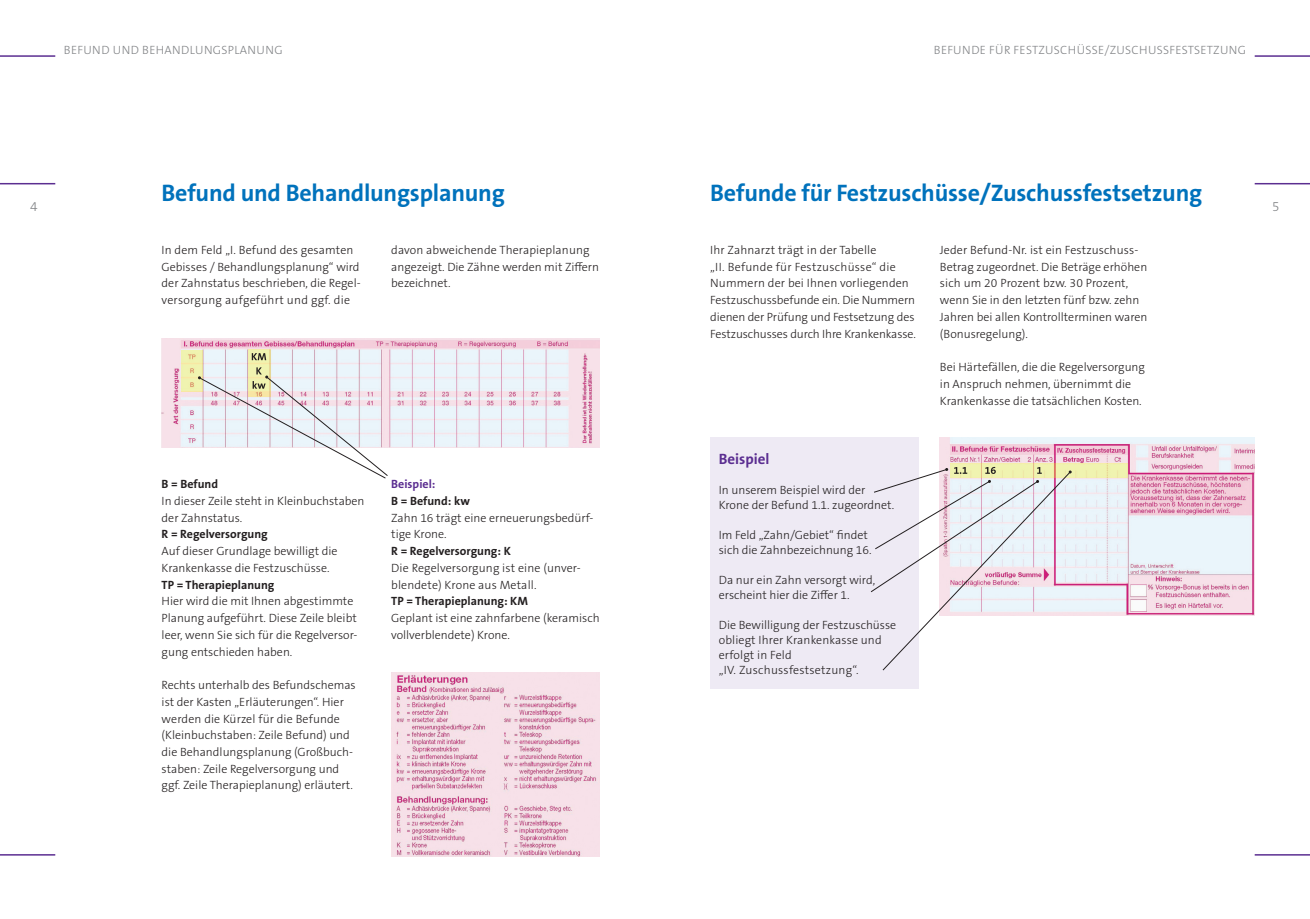
<style>
.page{position:relative;width:1310px;height:919px;background:#fff}
.page>*{position:absolute;margin:0;border:0;box-sizing:border-box;transform-origin:0 0}
.t1{font:700 24px "The Sans B7";letter-spacing:-.01em;color:#0072bc}
.t2{font:700 15px "The Sans B Plus W7";color:#5b2e91}
.t3{font:300 13.5px "The Sans B Plus W3";color:#808285}
.t4{font:300 12px/16.8px "The Sans B Plus W3";color:#231f20}
.t5{font:700 12px "The Sans B Plus W7";color:#231f20}
.t6{font:300 12px "The Sans B Plus W3";letter-spacing:.025em;color:#808285}
.t7{font:700 12px "The Sans B Plus W7";color:#5b2e91}
</style>
<div class="page">
<hr style="left:1254px;top:55px;width:56px;height:2px;background:#5b2e91">
<hr style="left:1254px;top:183px;width:56px;height:1px;background:#5b2e91">
<hr style="left:1254px;top:854px;width:56px;height:1px;background:#5b2e91">
<img style="left:940px;top:437px;width:314px;height:178px">
<div style="left:710px;top:437px;width:208px;height:252px;background:#eeeaf4"></div>
<div style="left:949px;top:463px;width:178px;height:15px;background:#f0f3b0"></div>
<svg style="left:871px;top:467px;width:200px;height:204px"></svg>
<hr style="left:0;top:55px;width:55px;height:2px;background:#5b2e91">
<hr style="left:0;top:183px;width:55px;height:1px;background:#5b2e91">
<hr style="left:0;top:854px;width:55px;height:1px;background:#5b2e91">
<img style="left:162px;top:338px;width:438px;height:109px">
<img style="left:391px;top:672px;width:209px;height:184px">
<svg style="left:182px;top:350px;width:21px;height:41px"></svg>
<svg style="left:248px;top:350px;width:23px;height:17px"></svg>
<svg style="left:252px;top:353px;width:14px;height:7px"></svg>
<svg style="left:198px;top:367px;width:190px;height:112px"></svg>
<p class="t6" style="left:64px;top:43px;width:218px">Befund und Behandlungsplanung</p>
<p class="t6" style="left:934px;top:43px;width:312px">Befunde für Festzusch üsse/Zusch ussfestsetzung</p>
<h1 class="t1" style="left:710px;top:180px;width:493px">Befunde für Festzuschüsse/Zuschussfestsetzung</h1>
<p class="t4" style="left:710px;top:241px;width:207px">I hr Zahnarzt trägt in der Tabelle<br>„II . Befunde für Festzuschüsse“ die<br>N ummern der bei I hnen vorliegenden Festzuschussbefunde ein. Die N ummern dienen der Prüfung und Festsetzung des Festzuschusses durch I hre Krankenkasse.</p>
<p class="t4" style="left:940px;top:241px;width:209px">Jeder Befund-N r. ist ein Festzuschuss-Betrag zugeordnet. Die Beträge erhöhen sich um 20 Prozent bzw. 30 Prozent, wenn Sie in den letzten fünf bzw. zehn Jahren bei allen Kontrollterminen waren (Bonusregelung).</p>
<p class="t4" style="left:940px;top:358px;width:207px">Bei Härtefällen, die die Regelversorgung in Anspruch nehmen, übernimmt die<br>Krankenkasse die tatsächlichen Kosten.</p>
<h1 class="t1" style="left:162px;top:180px;width:345px">Befund und Behandlungsplanung</h1>
<p class="t4" style="left:391px;top:241px;width:209px">davon abweichende Therapieplanung angezeigt. Die Zähne werden mit Ziffern bezeichnet.</p>
<p class="t3" style="left:30px;top:197px;width:9px">4</p>
<p class="t3" style="left:1272px;top:197px;width:9px">5</p>
<p class="t4" style="left:162px;top:241px;width:200px">I n dem Feld „I. Befund des gesamten Gebisses / Behandlungsplanung“ wird der Zahnstatus beschrieben, die Regel&shy;versorgung aufgeführt und ggf. die</p>
<p class="t5" style="left:162px;top:476px;width:58px">B = Befund</p>
<p class="t4" style="left:162px;top:492px;width:204px">I n dieser Zeile steht in Kleinbuchstaben der Zahnstatus.</p>
<p class="t5" style="left:162px;top:526px;width:108px">R = Regelversorgung</p>
<p class="t4" style="left:162px;top:542px;width:177px">Auf dieser Grundlage bewilligt die<br>Krankenkasse die Festzuschüsse.</p>
<p class="t5" style="left:162px;top:576px;width:114px">TP = Therapieplanung</p>
<p class="t4" style="left:162px;top:593px;width:197px">Hier wird die mit I hnen abgestimmte Planung aufgeführt. Diese Zeile bleibt leer, wenn Sie sich für die Regelversor&shy;gung entschieden haben.</p>
<p class="t4" style="left:162px;top:676px;width:196px">Rechts unterhalb des Befundschemas ist der Kasten „Erläuterungen“. Hier werden die Kürzel für die Befunde (Kleinbuchstaben: Zeile Befund) und die Behandlungsplanung (Großbuch&shy;staben: Zeile Regelversorgung und ggf. Zeile Therapieplanung) erläutert.</p>
<p class="t7" style="left:391px;top:476px;width:46px">Beispiel:</p>
<p class="t5" style="left:391px;top:493px;width:80px">B = Befund: kw</p>
<p class="t4" style="left:391px;top:509px;width:204px">Zahn 16 trägt eine erneuerungsbedürf&shy;tige Krone.</p>
<p class="t5" style="left:391px;top:543px;width:121px">R = Regelversorgung: K</p>
<p class="t4" style="left:391px;top:559px;width:191px">Die Regelversorgung ist eine (unver&shy;blendete) Krone aus Metall.</p>
<p class="t5" style="left:391px;top:593px;width:138px">TP = Therapieplanung: KM</p>
<p class="t4" style="left:391px;top:609px;width:210px">Geplant ist eine zahnfarbene (keramisch vollverblendete) Krone.</p>
<p class="t2" style="left:719px;top:449px;width:52px">Beispiel</p>
<p class="t4" style="left:719px;top:482px;width:177px;line-height:15px">I n unserem Beispiel wird der<br>Krone der Befund 1.1. zugeordnet.</p>
<p class="t4" style="left:719px;top:527px;width:154px;line-height:15px">I m Feld „Zahn/Gebiet“ findet sich die Zahnbezeichnung 16.</p>
<p class="t4" style="left:719px;top:572px;width:158px;line-height:15px">Da nur ein Zahn versorgt wird, erscheint hier die Ziffer 1.</p>
<p class="t4" style="left:719px;top:617px;width:179px;line-height:15px">Die Bewilligung der Festzuschüsse obliegt I hrer Krankenkasse und erfolgt in Feld<br>„IV. Zuschussfestsetzung“.</p>
</div>
